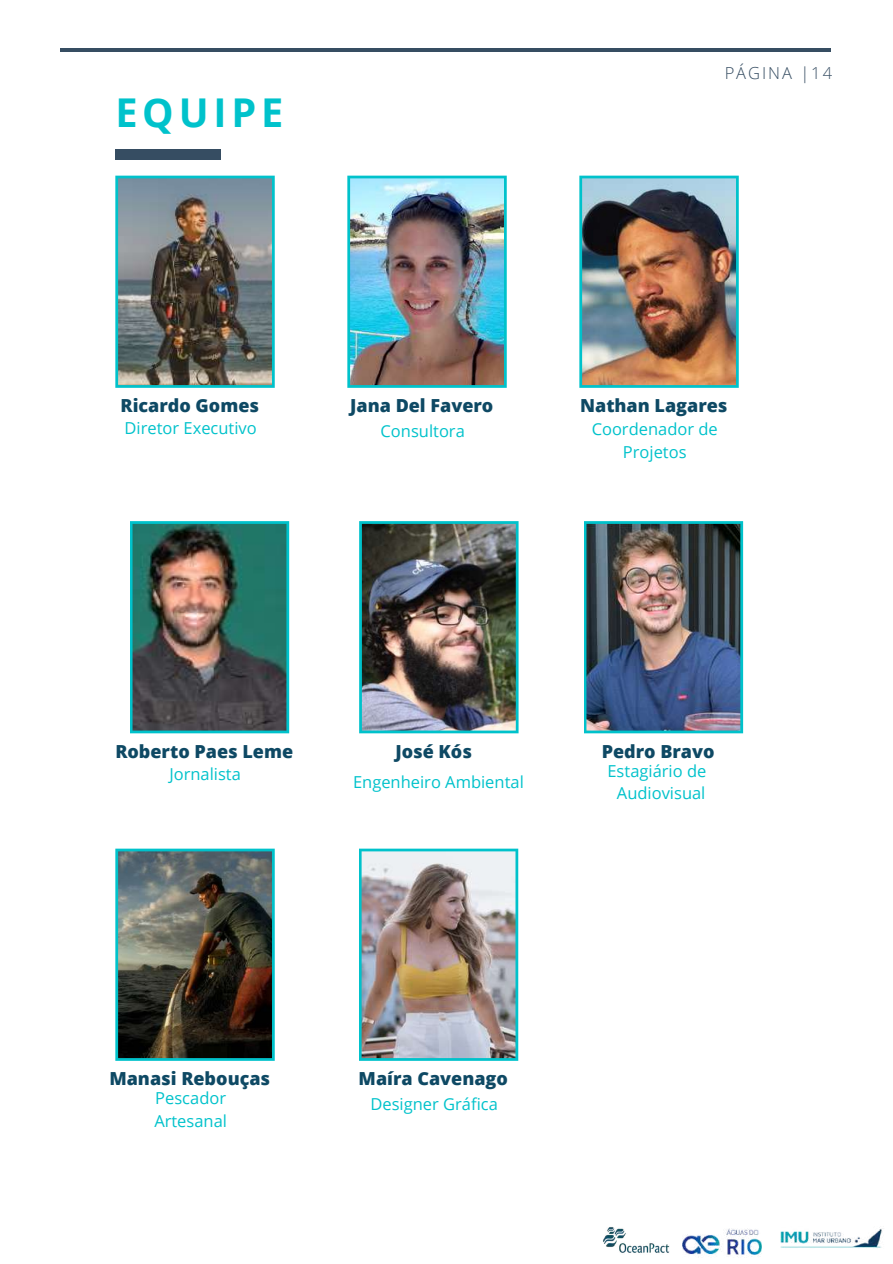
<style>
.page{position:relative;width:893px;height:1264px;background:#fff}
.page>*{position:absolute;margin:0;border:0;box-sizing:border-box;transform-origin:0 0}
.t1{font:700 39.6px "Open Sans";letter-spacing:.12em;color:#00c2cb}
.t2{font:800 18px "Open Sans";color:#0e4964}
.t3{font:16.5px/22.5px "Open Sans";color:#00c2cb;text-align:center}
.t4{font:300 16.5px "Open Sans";letter-spacing:.12em;color:#364d62}
</style>
<div class="page">
<div style="left:115px;top:149px;width:106px;height:10px;background:#364d62"></div>
<hr style="left:60px;top:48px;width:770px;height:4px;background:#364d62">
<img style="left:115px;top:176px;width:160px;height:212px">
<img style="left:579px;top:176px;width:159px;height:212px">
<img style="left:115px;top:848px;width:160px;height:212px">
<img style="left:584px;top:521px;width:159px;height:212px">
<img style="left:347px;top:176px;width:159px;height:212px">
<img style="left:130px;top:521px;width:159px;height:212px">
<img style="left:359px;top:521px;width:159px;height:212px">
<img style="left:780px;top:1229px;width:103px;height:19px">
<img style="left:603px;top:1227px;width:67px;height:26px">
<img style="left:682px;top:1228px;width:79px;height:27px">
<img style="left:359px;top:848px;width:159px;height:212px">
<h1 class="t1" style="left:115px;top:85px;width:169px">EQUIPE</h1>
<p class="t4" style="left:724px;top:61px;width:109px">PÁGINA |14</p>
<p class="t2" style="left:120px;top:393px;width:140px">Ricardo Gomes</p>
<p class="t3" style="left:125px;top:416px;width:134px">Diretor Executivo</p>
<p class="t2" style="left:350px;top:393px;width:145px">Jana Del Favero</p>
<p class="t3" style="left:380px;top:419px;width:86px">Consultora</p>
<p class="t2" style="left:580px;top:393px;width:149px">Nathan Lagares</p>
<p class="t3" style="left:591px;top:417px;width:128px">Coordenador de<br>Projetos</p>
<p class="t2" style="left:115px;top:738px;width:179px">Roberto Paes Leme</p>
<p class="t3" style="left:169px;top:762px;width:73px">Jornalista</p>
<p class="t2" style="left:395px;top:738px;width:78px">José Kós</p>
<p class="t3" style="left:353px;top:770px;width:172px">Engenheiro Ambiental</p>
<p class="t2" style="left:601px;top:738px;width:114px">Pedro Bravo</p>
<p class="t3" style="left:607px;top:759px;width:100px">Estagiário de<br>Audiovisual</p>
<p class="t2" style="left:109px;top:1065px;width:162px">Manasi Rebouças</p>
<p class="t3" style="left:154px;top:1086px;width:74px;text-align:left">Pescador<br>Artesanal</p>
<p class="t2" style="left:358px;top:1065px;width:151px">Maíra Cavenago</p>
<p class="t3" style="left:370px;top:1092px;width:129px">Designer Gráfica</p>
</div>
